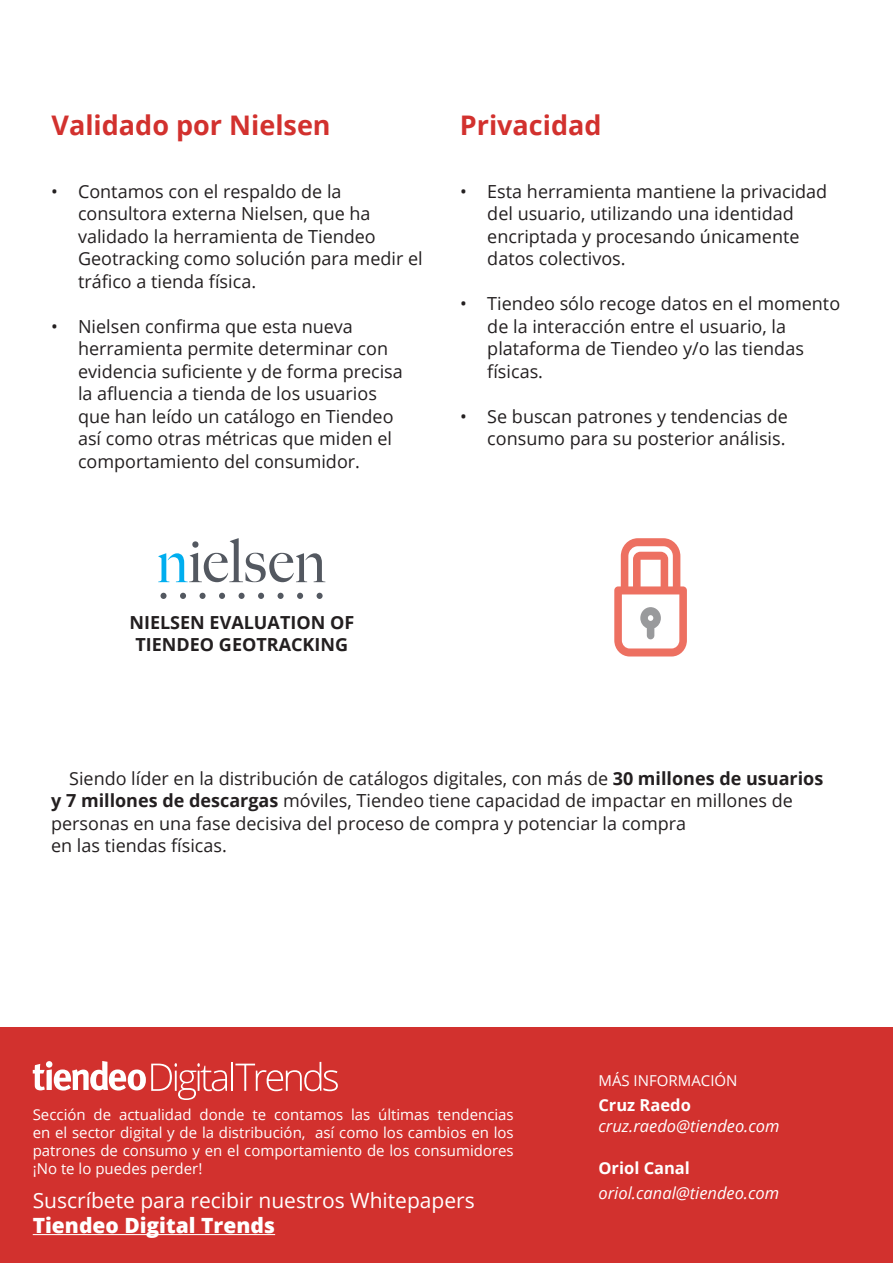
<style>
.page{position:relative;width:893px;height:1263px;background:#fff}
.page>*{position:absolute;margin:0;border:0;box-sizing:border-box;transform-origin:0 0}
.t1{font:700 27px "Open Sans";color:#d2312e}
.t2{font:21px "Open Sans";color:#fff}
.t3{font:800 21px "Open Sans";color:#fff}
.t4{font:18px/22.5px "Open Sans";color:#231f20}
.t5{font:700 18px "Open Sans";color:#231f20}
.t6{font:italic 16.5px "Open Sans";color:#fff}
.t7{font:700 16.5px "Open Sans";color:#fff}
.t8{font:15px/18px "Open Sans";color:#fff;text-align:justify}
.s1{font-weight:700}
</style>
<div class="page">
<svg style="left:158px;top:538px;width:167px;height:44px"></svg>
<div style="left:160px;top:593px;width:7px;height:6px;background:#535860;border-radius:50%"></div>
<svg style="left:180px;top:593px;width:6px;height:6px"></svg>
<svg style="left:200px;top:593px;width:6px;height:6px"></svg>
<svg style="left:219px;top:593px;width:6px;height:6px"></svg>
<svg style="left:239px;top:593px;width:6px;height:6px"></svg>
<svg style="left:258px;top:593px;width:6px;height:6px"></svg>
<svg style="left:278px;top:593px;width:6px;height:6px"></svg>
<svg style="left:317px;top:593px;width:6px;height:6px"></svg>
<svg style="left:297px;top:593px;width:6px;height:6px"></svg>
<svg style="left:614px;top:538px;width:73px;height:118px"></svg>
<div style="left:0;top:1028px;width:893px;height:235px;background:#d2312e"></div>
<hr style="left:33px;top:1234px;width:242px;height:1px;background:#fff">
<svg style="left:33px;top:1061px;width:194px;height:39px"></svg>
<hr style="left:231px;top:1062px;width:2px;height:29px;background:#fff">
<svg style="left:235px;top:1062px;width:103px;height:29px"></svg>
<p class="t1" style="left:52px;top:106px;width:281px">Validado por Nielsen</p>
<p class="t1" style="left:460px;top:106px;width:143px">Privacidad</p>
<p class="t4" style="left:78px;top:180px;width:346px;text-indent:-27px">• Contamos con el respaldo de la consultora externa Nielsen, que ha validado la herramienta de Tiendeo Geotracking como solución para medir el tráfico a tienda física.</p>
<p class="t4" style="left:78px;top:315px;width:326px;text-indent:-27px">• Nielsen confirma que esta nueva herramienta permite determinar con evidencia suficiente y de forma precisa la afluencia a tienda de los usuarios que han leído un catálogo en Tiendeo así como otras métricas que miden el comportamiento del consumidor.</p>
<p class="t4" style="left:487px;top:180px;width:342px;text-indent:-27px">• Esta herramienta mantiene la privacidad del usuario, utilizando una identidad encriptada y procesando únicamente datos colectivos.</p>
<p class="t4" style="left:487px;top:292px;width:354px;text-indent:-27px">• Tiendeo sólo recoge datos en el momento de la interacción entre el usuario, la plataforma de Tiendeo y/o las tiendas físicas.</p>
<p class="t4" style="left:460px;top:405px;width:329px;text-align:right">• Se buscan patrones y tendencias de consumo para su posterior análisis.</p>
<p class="t5" style="left:129px;top:610px;width:226px">NIELSEN EVALUATION OF</p>
<p class="t5" style="left:135px;top:632px;width:214px">TIENDEO GEOTRACKING</p>
<p class="t4" style="left:51px;top:766px;width:774px;text-indent:18px">Siendo líder en la distribución de catálogos digitales, con más de <span class="s1">30 millones de usuarios y 7 millones de descargas</span> móviles, Tiendeo tiene capacidad de impactar en millones de personas en una fase decisiva del proceso de compra y potenciar la compra</p>
<p class="t4" style="left:51px;top:834px;width:177px">en las tiendas físicas.</p>
<p class="t8" style="left:33px;top:1105px;width:483px">Sección de actualidad donde te contamos las últimas tendencias en el sector digital y de la distribución, así como los cambios en los patrones de consumo y en el comportamiento de los consumidores ¡No te lo puedes perder!</p>
<p class="t2" style="left:33px;top:1186px;width:444px">Suscríbete para recibir nuestros Whitepapers</p>
<p class="t3" style="left:33px;top:1209px;width:244px">Tiendeo Digital Trends</p>
<p class="t8" style="left:598px;top:1071px;width:141px">MÁS INFORMACIÓN</p>
<p class="t7" style="left:598px;top:1093px;width:94px">Cruz Raedo</p>
<p class="t6" style="left:598px;top:1114px;width:183px">cruz.raedo@tiendeo.com</p>
<p class="t7" style="left:598px;top:1156px;width:93px">Oriol Canal</p>
<p class="t6" style="left:598px;top:1182px;width:182px">oriol.canal@tiendeo.com</p>
</div>
